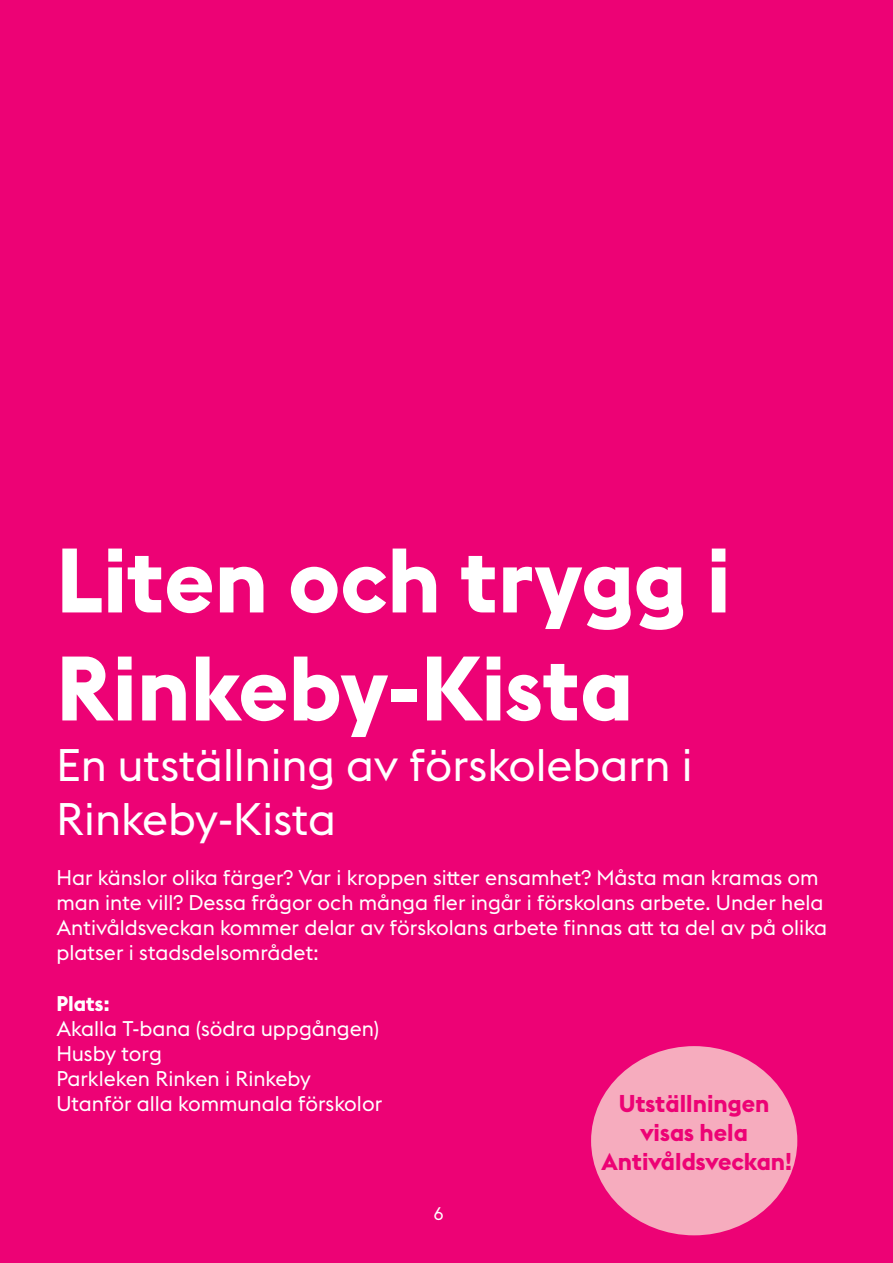
<style>
.page{position:relative;width:893px;height:1263px;background:#ed0275}
.page>*{position:absolute;margin:0;border:0;box-sizing:border-box;transform-origin:0 0}
.t1{font:700 90px/108px "Stockholm Type";color:#fff}
.t2{font:45px/54px "Stockholm Type";color:#fff}
.t3{font:700 24px/28.8px "Stockholm Type";color:#ed0275;text-align:center}
.t4{font:21px/25.2px "Stockholm Type";color:#fff}
.t5{font:700 21px "Stockholm Type";color:#fff}
.t6{font:18px "Stockholm Type";color:#fff}
</style>
<div class="page">
<div style="left:591px;top:1046px;width:206px;height:189px;background:#f6acbe;border-radius:50%"></div>
<h1 class="t1" style="left:56px;top:522px;width:676px">Liten och trygg i<br>Rinkeby-Kista</h1>
<h2 class="t2" style="left:56px;top:736px;width:638px">En utställning av förskolebarn i<br>Rinkeby-Kista</h2>
<p class="t4" style="left:56px;top:863px;width:772px">Har känslor olika färger? Var i kroppen sitter ensamhet? Måsta man kramas om man inte vill? Dessa frågor och många fler ingår i förskolans arbete. Under hela Antivåldsveckan kommer delar av förskolans arbete finnas att ta del av på olika platser i stadsdelsområdet:</p>
<p class="t5" style="left:56px;top:988px;width:55px">Plats:</p>
<p class="t4" style="left:56px;top:1015px;width:327px">Akalla T-bana (södra uppgången)<br>Husby torg<br>Parkleken Rinken i Rinkeby<br>Utanför alla kommunala förskolor</p>
<p class="t3" style="left:601px;top:1088px;width:192px">Utställningen visas hela<br>Antivåldsveckan!</p>
<p class="t6" style="left:434px;top:1201px;width:11px">6</p>
</div>
